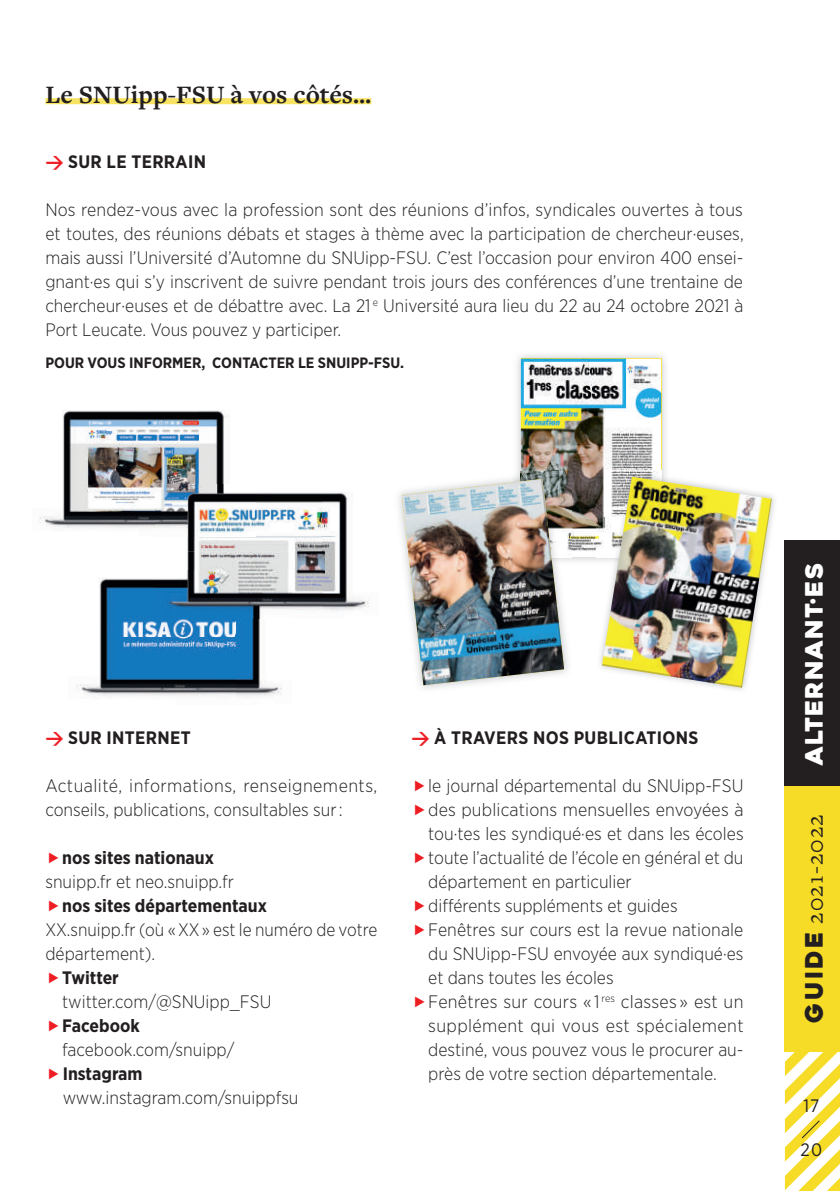
<style>
.page{position:relative;width:840px;height:1191px;background:#fff}
.page>*{position:absolute;margin:0;border:0;box-sizing:border-box;transform-origin:0 0}
.t1{font:700 26px "Freight Text Pro";color:#231f20}
.t2{font:24px "Freight Text Pro";letter-spacing:.05em;color:#231f20}
.t3{font:24px "Heavitas";letter-spacing:.05em;color:#fff}
.t4{font:300 18px/24px "Gotham Narrow";color:#231f20}
.t5{font:700 18px "Gotham Narrow";color:#231f20}
.t6{font:700 18px "Gotham Narrow";letter-spacing:.02em;color:#231f20}
.t7{font:18px "Gotham Narrow";color:#231f20}
.t8{font:700 15px "Gotham Narrow";color:#231f20}
.s1{font-family:"DINOT";color:#ee1d23}
.s2{font-family:"Heavitas"}
</style>
<div class="page">
<div style="left:784px;top:540px;width:55px;height:247px;background:#231f20"></div>
<div style="left:784px;top:786px;width:55px;height:265px;background:#f6dc26"></div>
<svg style="left:784px;top:1051px;width:55px;height:140px"></svg>
<img style="left:76px;top:578px;width:159px;height:121px">
<img style="left:235px;top:618px;width:47px;height:79px">
<img style="left:39px;top:410px;width:160px;height:121px">
<img style="left:199px;top:410px;width:31px;height:74px">
<img style="left:187px;top:492px;width:182px;height:119px">
<img style="left:155px;top:570px;width:136px;height:48px">
<img style="left:155px;top:484px;width:100px;height:52px">
<div style="left:45px;top:98px;width:326px;height:6px;background:#f8e362"></div>
<img style="left:517px;top:354px;width:149px;height:207px">
<img style="left:520px;top:359px;width:140px;height:198px">
<img style="left:398px;top:478px;width:170px;height:211px">
<img style="left:512px;top:471px;width:59px;height:94px">
<img style="left:520px;top:471px;width:51px;height:86px">
<img style="left:401px;top:479px;width:163px;height:206px">
<img style="left:596px;top:471px;width:64px;height:86px">
<img style="left:601px;top:477px;width:170px;height:210px">
<h1 class="t1" style="left:45px;top:77px;width:327px">Le SNUipp-FSU à vos côtés…</h1>
<p class="t6" style="left:45px;top:150px;width:162px"><span class="s1">→</span> SUR LE TERRAIN</p>
<p class="t4" style="left:45px;top:197px;width:699px;text-align:justify">Nos rendez-vous avec la profession sont des réunions d’infos, syndicales ouvertes à tous et toutes, des réunions débats et stages à thème avec la participation de chercheur·euses, mais aussi l’Université d’Automne du SNUipp-FSU. C’est l’occasion pour environ 400 ensei&shy;gnant·es qui s’y inscrivent de suivre pendant trois jours des conférences d’une trentaine de chercheur·euses et de débattre avec. La 21 <sup>e</sup> Université aura lieu du 22 au 24 octobre 2021 à Port Leucate. Vous pouvez y participer.</p>
<p class="t8" style="left:45px;top:353px;width:360px">POUR VOUS INFORMER, CONTACTER LE SNUIPP-FSU.</p>
<p class="t6" style="left:45px;top:726px;width:147px"><span class="s1">→</span> SUR INTERNET</p>
<p class="t4" style="left:45px;top:773px;width:333px">Actualité, informations, renseignements, conseils, publications, consultables sur :</p>
<p class="t5" style="left:62px;top:846px;width:153px">nos sites nationaux</p>
<p class="t4" style="left:45px;top:869px;width:190px">snuipp.fr et neo.snuipp.fr</p>
<p class="t5" style="left:62px;top:894px;width:206px">nos sites départementaux</p>
<p class="t4" style="left:45px;top:917px;width:333px">XX.snuipp.fr (où « XX » est le numéro de votre département).</p>
<p class="t5" style="left:62px;top:966px;width:58px">Twitter</p>
<p class="t4" style="left:62px;top:989px;width:211px">twitter.com/@SNUipp_FSU</p>
<p class="t5" style="left:62px;top:1014px;width:79px">Facebook</p>
<p class="t4" style="left:62px;top:1037px;width:174px">facebook.com/snuipp/</p>
<p class="t5" style="left:63px;top:1062px;width:81px">Instagram</p>
<p class="t4" style="left:63px;top:1085px;width:237px">www.instagram.com/snuippfsu</p>
<p class="t6" style="left:411px;top:726px;width:288px"><span class="s1">→</span> À TRAVERS NOS PUBLICATIONS</p>
<p class="t4" style="left:428px;top:773px;width:317px">le journal départemental du SNUipp-FSU des publications mensuelles envoyées à tou·tes les syndiqué·es et dans les écoles toute l’actualité de l’école en général et du département en particulier<br>différents suppléments et guides Fenêtres sur cours est la revue nationale du SNUipp-FSU envoyée aux syndiqué·es et dans toutes les écoles<br>Fenêtres sur cours « 1 <sup>res</sup> classes » est un supplément qui vous est spécialement destiné, vous pouvez vous le procurer au&shy;près de votre section départementale.</p>
<h2 class="t3" style="left:799px;top:764px;width:203px;rotate:-90deg">alternant·Es</h2>
<h2 class="t2" style="left:799px;top:1022px;width:209px;rotate:-90deg"><span class="s2">GUIDE</span> 2021-2022</h2>
<p class="t7" style="left:802px;top:1094px;width:17px">17</p>
<p class="t7" style="left:800px;top:1138px;width:23px">20</p>
</div>
